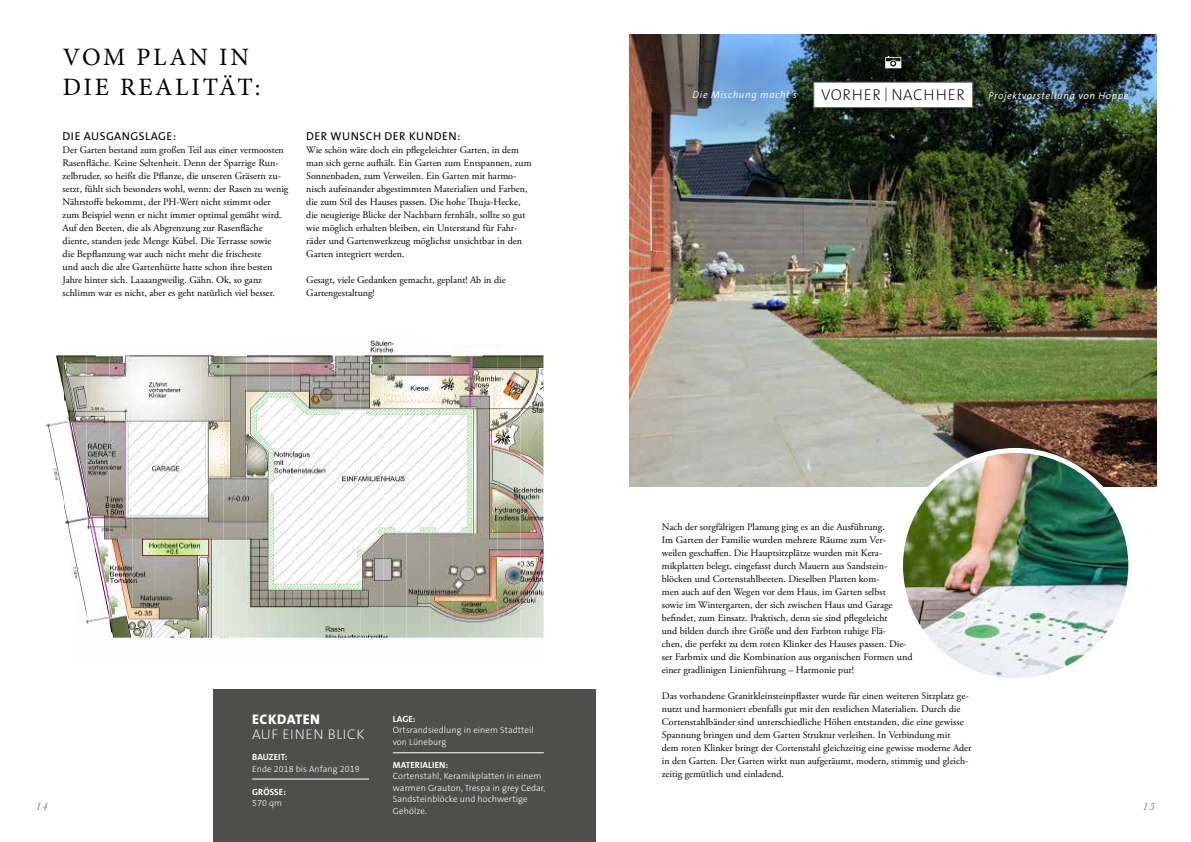
<style>
.page{position:relative;width:1191px;height:842px;background:#fff}
.page>*{position:absolute;margin:0;border:0;box-sizing:border-box;transform-origin:0 0}
.t1{font:25px/30px "Minion Pro";letter-spacing:.11em;color:#000}
.t2{font:200 15.7px "The Sans B2";letter-spacing:.04em;color:#000}
.t3{font:200 14px "The Sans B2";letter-spacing:.045em;color:#fff}
.t4{font:800 14px "The Sans B8";letter-spacing:.04em;color:#fff}
.t5{font:11.5px "The Sans B5 Plain";letter-spacing:.04em;color:#000}
.t6{font:italic 11px "Baskerville";color:#6e6e6e}
.t7{font:10px/13px "Adobe Garamond Pro";color:#000}
.t8{font:italic 300 10px "The Sans B4";letter-spacing:.06em;color:#fff}
.t9{font:300 9px/11.5px "The Sans B3";letter-spacing:.01em;color:#fff}
.t10{font:700 9px "The Sans B7";letter-spacing:.01em;color:#fff}
.s1{font-size:14px}
</style>
<div class="page">
<img style="left:629px;top:34px;width:527px;height:452px">
<img style="left:629px;top:37px;width:233px;height:119px">
<img style="left:964px;top:34px;width:192px;height:94px">
<div style="left:813px;top:82px;width:160px;height:26px;background:#fff;border:1px solid #6a6a69"></div>
<img style="left:900px;top:450px;width:230px;height:231px;border-radius:115px">
<div style="left:898px;top:448px;width:235px;height:235px;border:5px solid #fff;border-radius:50%"></div>
<svg style="left:885px;top:56px;width:16px;height:12px"></svg>
<img style="left:429px;top:344px;width:114px;height:294px">
<img style="left:383px;top:340px;width:46px;height:300px">
<img style="left:361px;top:340px;width:22px;height:300px">
<img style="left:338px;top:355px;width:23px;height:285px">
<img style="left:292px;top:355px;width:46px;height:285px">
<img style="left:246px;top:355px;width:46px;height:283px">
<img style="left:178px;top:355px;width:68px;height:286px">
<img style="left:132px;top:355px;width:46px;height:285px">
<img style="left:64px;top:355px;width:68px;height:286px">
<img style="left:45px;top:355px;width:19px;height:147px">
<div style="left:213px;top:689px;width:382px;height:153px;background:#4e4e4d"></div>
<hr style="left:252px;top:778px;width:117px;height:1px;background:#fff">
<hr style="left:393px;top:752px;width:151px;height:1px;background:#fff">
<h1 class="t1" style="left:63px;top:42px;width:199px">VOM PLAN IN<br>DIE REALITÄT:</h1>
<p class="t5" style="left:63px;top:130px;width:115px">DIE AUSGANGSLAGE:</p>
<p class="t7" style="left:63px;top:144px;width:227px">Der Garten bestand zum großen Teil aus einer vermoosten Rasenfläche. Keine Seltenheit. Denn der Sparrige Run&shy;zelbruder, so heißt die Pflanze, die unseren Gräsern zu&shy;setzt, fühlt sich besonders wohl, wenn: der Rasen zu wenig Nährstoffe bekommt, der PH-Wert nicht stimmt oder zum Beispiel wenn er nicht immer optimal gemäht wird.<br>Auf den Beeten, die als Abgrenzung zur Rasenfläche diente, standen jede Menge Kübel. Die Terrasse sowie<br>die Bepflanzung war auch nicht mehr die frischeste<br>und auch die alte Gartenhütte hatte schon ihre besten Jahre hinter sich. Laaaangweilig. Gähn. Ok, so ganz schlimm war es nicht, aber es geht natürlich viel besser.</p>
<p class="t5" style="left:306px;top:130px;width:156px">DER WUNSCH DER KUNDEN:</p>
<p class="t7" style="left:306px;top:144px;width:227px">Wie schön wäre doch ein pflegeleichter Garten, in dem man sich gerne aufhält. Ein Garten zum Entspannen, zum Sonnenbaden, zum Verweilen. Ein Garten mit harmo&shy;nisch aufeinander abgestimmten Materialien und Farben, die zum Stil des Hauses passen. Die hohe Thuja-Hecke, die neugierige Blicke der Nachbarn fernhält, sollte so gut wie möglich erhalten bleiben, ein Unterstand für Fahr&shy;räder und Gartenwerkzeug möglichst unsichtbar in den Garten integriert werden.</p>
<p class="t7" style="left:306px;top:274px;width:201px">Gesagt, viele Gedanken gemacht, geplant! Ab in die<br>Gartengestaltung!</p>
<p class="t8" style="left:692px;top:90px;width:106px">Die Mischung macht’s</p>
<h2 class="t2" style="left:821px;top:87px;width:145px">VORHER <span class="s1">|</span> NACHHER</h2>
<p class="t8" style="left:988px;top:90px;width:142px">Projektvorstellung von Hoppe</p>
<p class="t7" style="left:662px;top:521px;width:252px">Nach der sorgfältigen Planung ging es an die Ausführung.<br>Im Garten der Familie wurden mehrere Räume zum Ver&shy;weilen geschaffen. Die Hauptsitzplätze wurden mit Kera&shy;mikplatten belegt, eingefasst durch Mauern aus Sandstein&shy;blöcken und Cortenstahlbeeten. Dieselben Platten kom-<br>men auch auf den Wegen vor dem Haus, im Garten selbst<br>sowie im Wintergarten, der sich zwischen Haus und Garage befindet, zum Einsatz. Praktisch, denn sie sind pflegeleicht<br>und bilden durch ihre Größe und den Farbton ruhige Flä-<br>chen, die perfekt zu dem roten Klinker des Hauses passen. Die&shy;ser Farbmix und die Kombination aus organischen Formen und einer gradlinigen Linienführung – Harmonie pur!</p>
<p class="t7" style="left:662px;top:690px;width:311px">Das vorhandene Granitkleinsteinpflaster wurde für einen weiteren Sitzplatz ge&shy;nutzt und harmoniert ebenfalls gut mit den restlichen Materialien. Durch die Cortenstahlbänder sind unterschiedliche Höhen entstanden, die eine gewisse Spannung bringen und dem Garten Struktur verleihen. In Verbindung mit<br>dem roten Klinker bringt der Cortenstahl gleichzeitig eine gewisse moderne Ader in den Garten. Der Garten wirkt nun aufgeräumt, modern, stimmig und gleich&shy;zeitig gemütlich und einladend.</p>
<h3 class="t4" style="left:252px;top:712px;width:69px">ECKDATEN</h3>
<h3 class="t3" style="left:252px;top:727px;width:114px">AUF EINEN BLICK</h3>
<p class="t10" style="left:252px;top:752px;width:37px">BAUZEIT:</p>
<p class="t9" style="left:252px;top:763px;width:109px">Ende 2018 bis Anfang 2019</p>
<p class="t10" style="left:252px;top:787px;width:35px">GRÖSSE:</p>
<p class="t9" style="left:252px;top:797px;width:31px">570 qm</p>
<p class="t10" style="left:393px;top:714px;width:24px">LAGE:</p>
<p class="t9" style="left:393px;top:725px;width:142px">Ortsrandsiedlung in einem Stadtteil von Lüneburg</p>
<p class="t10" style="left:393px;top:760px;width:57px">MATERIALIEN:</p>
<p class="t9" style="left:393px;top:771px;width:154px">Cortenstahl, Keramikplatten in einem warmen Grauton, Trespa in grey Cedar,<br>Sandsteinblöcke und hochwertige<br>Gehölze.</p>
<p class="t6" style="left:36px;top:799px;width:13px">14</p>
<p class="t6" style="left:1143px;top:799px;width:13px">15</p>
</div>
